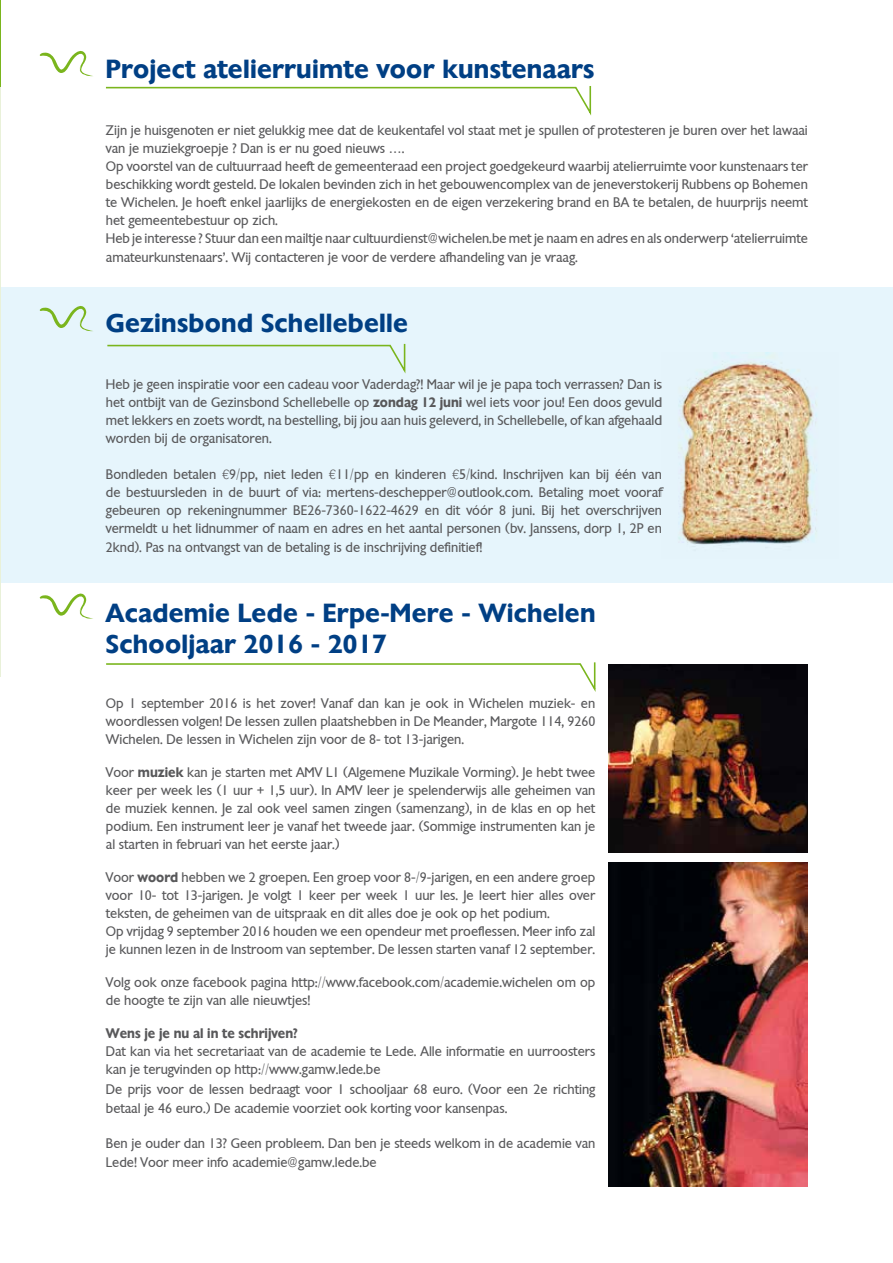
<style>
.page{position:relative;width:893px;height:1263px;background:#fff}
.page>*{position:absolute;margin:0;border:0;box-sizing:border-box;transform-origin:0 0}
.t1{font:600 25.5px/30.6px "Chantilly";letter-spacing:.01em;color:#003f84}
.t2{font:13.5px/18px "Chantilly";color:#58585a;scale:.95 1}
.t3{font:600 13.5px "Chantilly";color:#58585a;scale:.95 1}
.s1{font-weight:600}
.s2{font-family:"Helvetica";font-weight:300}
</style>
<div class="page">
<div style="left:0;top:287px;width:893px;height:296px;background:#e6f5fc"></div>
<svg style="left:39px;top:50px;width:54px;height:26px"></svg>
<svg style="left:39px;top:306px;width:54px;height:25px"></svg>
<svg style="left:39px;top:593px;width:54px;height:26px"></svg>
<svg style="left:105px;top:86px;width:487px;height:30px"></svg>
<svg style="left:107px;top:343px;width:299px;height:31px"></svg>
<svg style="left:106px;top:662px;width:490px;height:30px"></svg>
<img style="left:608px;top:665px;width:200px;height:188px">
<img style="left:608px;top:862px;width:200px;height:324px">
<img style="left:678px;top:352px;width:139px;height:193px">
<h1 class="t1" style="left:106px;top:53px;width:490px">Project atelierruimte voor kunstenaars</h1>
<p class="t2" style="left:106px;top:121px;width:741px">Zijn je huisgenoten er niet gelukkig mee dat de keukentafel vol staat met je spullen of protesteren je buren over het lawaai van je muziekgroepje ? Dan is er nu goed nieuws ….<br>Op voorstel van de cultuurraad heeft de gemeenteraad een project goedgekeurd waarbij atelierruimte voor kunstenaars ter beschikking wordt gesteld. De lokalen bevinden zich in het gebouwencomplex van de jeneverstokerij Rubbens op Bohemen te Wichelen. Je hoeft enkel jaarlijks de energiekosten en de eigen verzekering brand en BA te betalen, de huurprijs neemt het gemeentebestuur op zich.<br>Heb je interesse ? Stuur dan een mailtje naar cultuurdienst@wichelen.be met je naam en adres en als onderwerp ‘atelierruimte</p>
<p class="t2" style="left:106px;top:248px;width:498px">amateurkunstenaars’. Wij contacteren je voor de verdere afhandeling van je vraag.</p>
<h1 class="t1" style="left:106px;top:307px;width:304px">Gezinsbond Schellebelle</h1>
<p class="t2" style="left:106px;top:375px;width:587px;text-align:justify">Heb je geen inspiratie voor een cadeau voor Vaderdag?! Maar wil je je papa toch verrassen? Dan is het ontbijt van de Gezinsbond Schellebelle op <span class="s1">zondag 12 juni</span> wel iets voor jou! Een doos gevuld met lekkers en zoets wordt, na bestelling, bij jou aan huis geleverd, in Schellebelle, of kan afgehaald worden bij de organisatoren.</p>
<p class="t2" style="left:106px;top:465px;width:587px;text-align:justify">Bondleden betalen <span class="s2">€</span>9/pp, niet leden <span class="s2">€</span>11/pp en kinderen <span class="s2">€</span>5/kind. Inschrijven kan bij één van de bestuursleden in de buurt of via: mertens-deschepper@outlook.com. Betaling moet vooraf gebeuren op rekeningnummer BE26-7360-1622-4629 en dit vóór 8 juni. Bij het overschrijven vermeldt u het lidnummer of naam en adres en het aantal personen (bv. Janssens, dorp 1, 2P en</p>
<p class="t2" style="left:106px;top:538px;width:398px">2knd). Pas na ontvangst van de betaling is de inschrijving definitief!</p>
<h1 class="t1" style="left:106px;top:597px;width:491px">Academie Lede - Erpe-Mere - Wichelen<br>Schooljaar 2016 - 2017</h1>
<p class="t2" style="left:106px;top:694px;width:517px;text-align:justify">Op 1 september 2016 is het zover! Vanaf dan kan je ook in Wichelen muziek- en woordlessen volgen! De lessen zullen plaatshebben in De Meander, Margote 114, 9260<br>Wichelen. De lessen in Wichelen zijn voor de 8- tot 13-jarigen.</p>
<p class="t2" style="left:106px;top:763px;width:517px;text-align:justify">Voor <span class="s1">muziek</span> kan je starten met AMV L1 (Algemene Muzikale Vorming). Je hebt twee keer per week les (1 uur + 1,5 uur). In AMV leer je spelenderwijs alle geheimen van de muziek kennen. Je zal ook veel samen zingen (samenzang), in de klas en op het podium. Een instrument leer je vanaf het tweede jaar. (Sommige instrumenten kan je al starten in februari van het eerste jaar.)</p>
<p class="t2" style="left:106px;top:868px;width:517px">Voor <span class="s1">woord</span> hebben we 2 groepen. Een groep voor 8-/9-jarigen, en een andere groep voor 10- tot 13-jarigen. Je volgt 1 keer per week 1 uur les. Je leert hier alles over teksten, de geheimen van de uitspraak en dit alles doe je ook op het podium.<br>Op vrijdag 9 september 2016 houden we een opendeur met proeflessen. Meer info zal je kunnen lezen in de Instroom van september. De lessen starten vanaf 12 september.</p>
<p class="t2" style="left:106px;top:973px;width:517px">Volg ook onze facebook pagina http://www.facebook.com/academie.wichelen om op de hoogte te zijn van alle nieuwtjes!</p>
<p class="t3" style="left:106px;top:1024px;width:204px">Wens je je nu al in te schrijven?</p>
<p class="t2" style="left:106px;top:1042px;width:517px">Dat kan via het secretariaat van de academie te Lede. Alle informatie en uurroosters kan je terugvinden op http://www.gamw.lede.be</p>
<p class="t2" style="left:106px;top:1079px;width:517px;line-height:19.5px">De prijs voor de lessen bedraagt voor 1 schooljaar 68 euro. (Voor een 2e richting betaal je 46 euro.) De academie voorziet ook korting voor kansenpas.</p>
<p class="t2" style="left:106px;top:1133px;width:517px;line-height:19.5px">Ben je ouder dan 13? Geen probleem. Dan ben je steeds welkom in de academie van<br>Lede! Voor meer info academie@gamw.lede.be</p>
</div>
